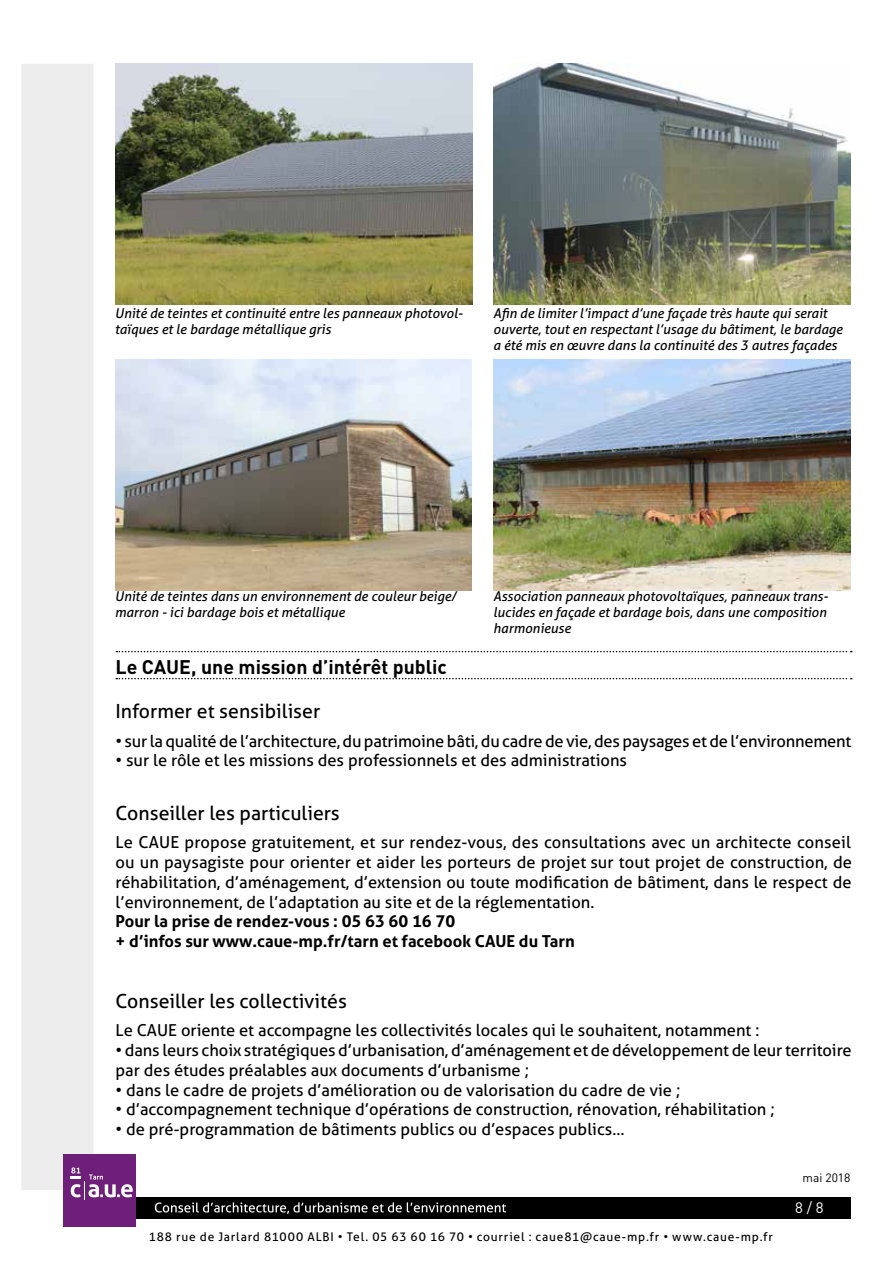
<style>
.page{position:relative;width:893px;height:1263px;background:#fff}
.page>*{position:absolute;margin:0;border:0;box-sizing:border-box;transform-origin:0 0}
.t1{font:19.5px "Aller";color:#000}
.t2{font:700 19.5px "DIN";color:#000}
.t3{font:16.5px/19.8px "Aller";color:#000;text-align:justify}
.t4{font:700 16.5px/19.8px "Aller";color:#000}
.t5{font:15px "DIN";color:#fff}
.t6{font:italic 13.5px/16.2px "Aller";color:#000}
.t7{font:12px "Aller";letter-spacing:.065em;color:#000}
.t8{font:12px "DIN";color:#000}
</style>
<div class="page">
<div style="left:21px;top:64px;width:73px;height:1126px;background:#ededed"></div>
<div style="left:136px;top:1197px;width:714px;height:22px;background:#000"></div>
<div style="left:64px;top:1154px;width:72px;height:72px;background:#6e1f79"></div>
<svg style="left:71px;top:1167px;width:62px;height:33px"></svg>
<svg style="left:155px;top:1202px;width:351px;height:12px"></svg>
<svg style="left:116px;top:651px;width:736px;height:1px"></svg>
<svg style="left:116px;top:678px;width:736px;height:1px"></svg>
<img style="left:115px;top:359px;width:357px;height:232px">
<img style="left:116px;top:64px;width:356px;height:240px">
<img style="left:493px;top:64px;width:358px;height:240px">
<img style="left:493px;top:359px;width:357px;height:232px">
<p class="t6" style="left:115px;top:305px;width:349px">Unité de teintes et continuité entre les panneaux photovol&shy;taïques et le bardage métallique gris</p>
<p class="t6" style="left:493px;top:305px;width:351px">Afin de limiter l’impact d’une façade très haute qui serait ouverte, tout en respectant l’usage du bâtiment, le bardage a été mis en œuvre dans la continuité des 3 autres façades</p>
<p class="t6" style="left:115px;top:588px;width:343px">Unité de teintes dans un environnement de couleur beige/ marron - ici bardage bois et métallique</p>
<p class="t6" style="left:493px;top:588px;width:336px;text-align:justify">Association panneaux photovoltaïques, panneaux trans&shy;lucides en façade et bardage bois, dans une composition harmonieuse</p>
<p class="t2" style="left:116px;top:654px;width:333px">Le CAUE, une mission d’intérêt public</p>
<p class="t1" style="left:116px;top:699px;width:206px">Informer et sensibiliser</p>
<p class="t3" style="left:116px;top:731px;width:737px">• sur la qualité de l’architecture, du patrimoine bâti, du cadre de vie, des paysages et de l’environnement</p>
<p class="t3" style="left:116px;top:751px;width:513px">• sur le rôle et les missions des professionnels et des administrations</p>
<p class="t1" style="left:116px;top:801px;width:226px">Conseiller les particuliers</p>
<p class="t3" style="left:116px;top:832px;width:738px">Le CAUE propose gratuitement, et sur rendez-vous, des consultations avec un architecte conseil ou un paysagiste pour orienter et aider les porteurs de projet sur tout projet de construction, de réhabilitation, d’aménagement, d’extension ou toute modification de bâtiment, dans le respect de l’environnement, de l’adaptation au site et de la réglementation.</p>
<p class="t4" style="left:116px;top:911px;width:461px">Pour la prise de rendez-vous : 05 63 60 16 70<br>+ d’infos sur www.caue-mp.fr/tarn et facebook CAUE du Tarn</p>
<p class="t1" style="left:116px;top:989px;width:233px">Conseiller les collectivités</p>
<p class="t3" style="left:116px;top:1020px;width:645px">Le CAUE oriente et accompagne les collectivités locales qui le souhaitent, notamment :</p>
<p class="t3" style="left:116px;top:1040px;width:738px">• dans leurs choix stratégiques d’urbanisation, d’aménagement et de développement de leur territoire par des études préalables aux documents d’urbanisme ;</p>
<p class="t3" style="left:116px;top:1080px;width:566px">• dans le cadre de projets d’amélioration ou de valorisation du cadre de vie ;</p>
<p class="t3" style="left:116px;top:1100px;width:661px">• d’accompagnement technique d’opérations de construction, rénovation, réhabilitation ;</p>
<p class="t3" style="left:116px;top:1119px;width:510px">• de pré-programmation de bâtiments publics ou d’espaces publics…</p>
<p class="t7" style="left:149px;top:1229px;width:626px">188 rue de Jarlard 81000 ALBI • Tel. 05 63 60 16 70 • courriel : caue81@caue-mp.fr • www.caue-mp.fr</p>
<p class="t8" style="left:802px;top:1170px;width:49px">mai 2018</p>
<p class="t5" style="left:795px;top:1198px;width:30px">8 / 8</p>
</div>
